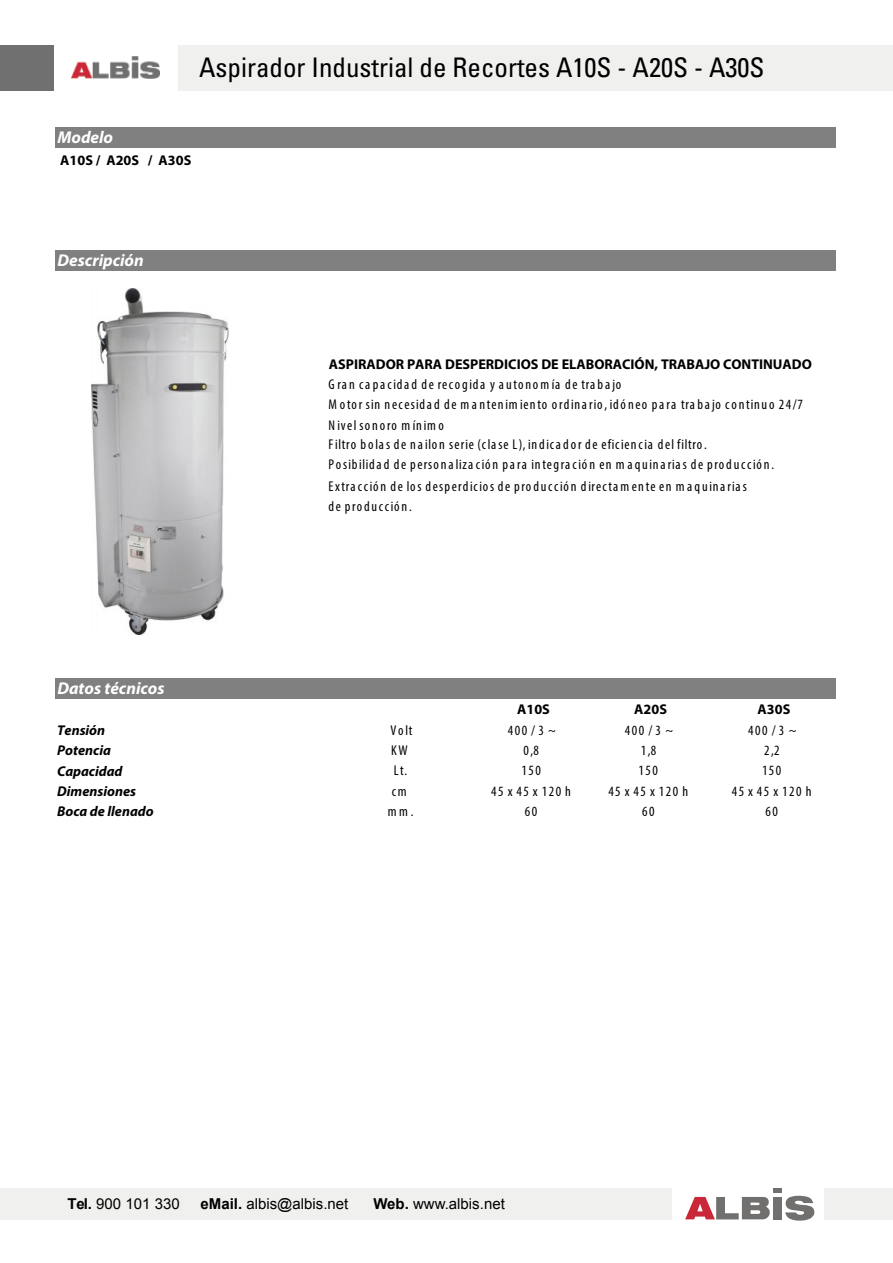
<style>
.page{position:relative;width:893px;height:1263px;background:#fff}
.page>*{position:absolute;margin:0;border:0;box-sizing:border-box;transform-origin:0 0}
.t1{font:condensed 27px "Univers";color:#000}
.t2{font:italic 700 17.1px "Myriad Pro";color:#fff}
.t3{font:15px "Arial";color:#000}
.t4{font:condensed 14.25px/20.4px "Myriad Pro";letter-spacing:.12em;color:#000}
.t5{font:700 14.25px "Myriad Pro";color:#000}
.t6{font:italic 700 14.25px "Myriad Pro";color:#000}
.s1{font-weight:700}
</style>
<div class="page">
<div style="left:178px;top:45px;width:715px;height:45px;background:#f0f0ef"></div>
<div style="left:0;top:45px;width:53px;height:45px;background:#717070"></div>
<div style="left:0;top:1188px;width:671px;height:31px;background:#f0f0ef"></div>
<div style="left:825px;top:1188px;width:68px;height:31px;background:#f0f0ef"></div>
<img style="left:72px;top:56px;width:88px;height:22px">
<svg style="left:685px;top:1189px;width:130px;height:32px"></svg>
<div style="left:55px;top:128px;width:781px;height:20px;background:#808080"></div>
<div style="left:55px;top:250px;width:781px;height:21px;background:#808080"></div>
<div style="left:55px;top:679px;width:781px;height:20px;background:#808080"></div>
<img style="left:91px;top:288px;width:138px;height:346px">
<h1 class="t1" style="left:199px;top:50px;width:567px">Aspirador Industrial de Recortes A10S - A20S - A30S</h1>
<p class="t2" style="left:58px;top:126px;width:57px">Modelo</p>
<p class="t5" style="left:60px;top:150px;width:133px">A10S / A20S / A30S</p>
<p class="t2" style="left:58px;top:249px;width:88px">Descripción</p>
<p class="t5" style="left:329px;top:354px;width:485px">ASPIRADOR PARA DESPERDICIOS DE ELABORACIÓN, TRABAJO CONTINUADO</p>
<p class="t4" style="left:329px;top:374px;width:476px">Gran capacidad de recogida y autonomía de trabajo<br>Motor sin necesidad de mantenimiento ordinario, idóneo para trabajo continuo 24/7<br>Nivel sonoro mínimo</p>
<p class="t4" style="left:329px;top:434px;width:447px">Filtro bolas de nailon serie (clase L), indicador de eficiencia del filtro.<br>Posibilidad de personalización para integración en maquinarias de producción.</p>
<p class="t4" style="left:329px;top:476px;width:420px">Extracción de los desperdicios de producción directamente en maquinarias de producción.</p>
<p class="t2" style="left:57px;top:677px;width:109px">Datos técnicos</p>
<p class="t5" style="left:517px;top:700px;width:34px">A10S</p>
<p class="t5" style="left:634px;top:700px;width:34px">A20S</p>
<p class="t5" style="left:757px;top:700px;width:34px">A30S</p>
<p class="t6" style="left:57px;top:721px;width:49px">Tensión</p>
<p class="t4" style="left:391px;top:719px;width:23px">Volt</p>
<p class="t4" style="left:508px;top:719px;width:50px">400 / 3 ~</p>
<p class="t4" style="left:625px;top:719px;width:50px">400 / 3 ~</p>
<p class="t4" style="left:748px;top:719px;width:50px">400 / 3 ~</p>
<p class="t6" style="left:57px;top:741px;width:55px">Potencia</p>
<p class="t4" style="left:391px;top:740px;width:18px">KW</p>
<p class="t4" style="left:524px;top:740px;width:17px">0,8</p>
<p class="t4" style="left:641px;top:740px;width:17px">1,8</p>
<p class="t4" style="left:764px;top:740px;width:17px">2,2</p>
<p class="t6" style="left:57px;top:761px;width:67px">Capacidad</p>
<p class="t4" style="left:394px;top:760px;width:15px">Lt.</p>
<p class="t4" style="left:521px;top:760px;width:21px">150</p>
<p class="t4" style="left:639px;top:760px;width:21px">150</p>
<p class="t4" style="left:762px;top:760px;width:21px">150</p>
<p class="t6" style="left:57px;top:782px;width:80px">Dimensiones</p>
<p class="t4" style="left:392px;top:781px;width:16px">cm</p>
<p class="t4" style="left:491px;top:781px;width:81px">45 x 45 x 120 h</p>
<p class="t4" style="left:608px;top:781px;width:81px">45 x 45 x 120 h</p>
<p class="t4" style="left:732px;top:781px;width:81px">45 x 45 x 120 h</p>
<p class="t6" style="left:57px;top:802px;width:98px">Boca de llenado</p>
<p class="t4" style="left:388px;top:801px;width:27px">mm.</p>
<p class="t4" style="left:525px;top:801px;width:14px">60</p>
<p class="t4" style="left:642px;top:801px;width:14px">60</p>
<p class="t4" style="left:765px;top:801px;width:14px">60</p>
<p class="t3" style="left:67px;top:1194px;width:114px"><span class="s1">Tel.</span> 900 101 330</p>
<p class="t3" style="left:201px;top:1194px;width:149px"><span class="s1">eMail.</span> albis@albis.net</p>
<p class="t3" style="left:373px;top:1194px;width:133px"><span class="s1">Web.</span> www.albis.net</p>
</div>
